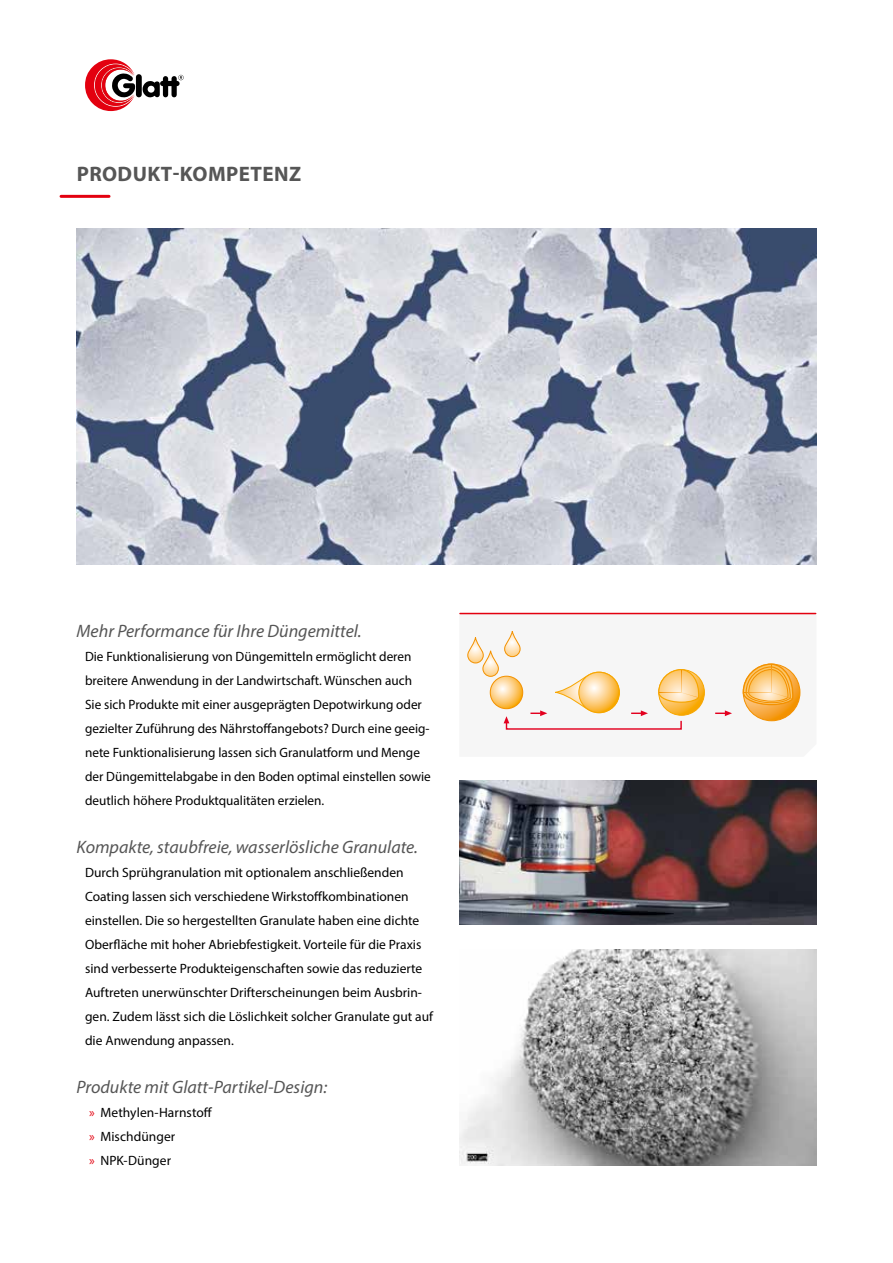
<style>
.page{position:relative;width:893px;height:1263px;background:#fff}
.page>*{position:absolute;margin:0;border:0;box-sizing:border-box;transform-origin:0 0}
.t1{font:700 21px "Myriad Pro";letter-spacing:.02em;color:#565656}
.t2{font:italic 18px "Myriad Pro";color:#565656}
.t3{font:13.5px/24px "Myriad Pro";color:#000}
.s1{color:#e3000f}
</style>
<div class="page">
<svg style="left:85px;top:59px;width:99px;height:52px"></svg>
<hr style="left:61px;top:195px;width:48px;height:3px;background:#e3000f">
<img style="left:459px;top:949px;width:357px;height:216px">
<img style="left:459px;top:781px;width:357px;height:144px">
<img style="left:77px;top:229px;width:739px;height:336px">
<div style="left:459px;top:613px;width:357px;height:109px;background:#f6f6f6"></div>
<svg style="left:715px;top:710px;width:17px;height:6px"></svg>
<svg style="left:659px;top:670px;width:45px;height:45px"></svg>
<svg style="left:743px;top:664px;width:57px;height:57px"></svg>
<svg style="left:742px;top:663px;width:52px;height:43px;background:#f8c473"></svg>
<svg style="left:468px;top:630px;width:232px;height:100px"></svg>
<hr style="left:460px;top:613px;width:356px;height:1px;background:#e3000f">
<h1 class="t1" style="left:77px;top:160px;width:226px">PRODUKT-KOMPETENZ</h1>
<h2 class="t2" style="left:77px;top:620px;width:287px">Mehr Performance für Ihre Düngemittel.</h2>
<p class="t3" style="left:85px;top:644px;width:347px">Die Funktionalisierung von Düngemitteln ermöglicht deren breitere Anwendung in der Landwirtschaft. Wünschen auch Sie sich Produkte mit einer ausgeprägten Depotwirkung oder gezielter Zuführung des Nährstoffangebots? Durch eine geeig&shy;nete Funktionalisierung lassen sich Granulatform und Menge der Düngemittelabgabe in den Boden optimal einstellen sowie deutlich höhere Produktqualitäten erzielen.</p>
<h2 class="t2" style="left:77px;top:836px;width:343px">Kompakte, staubfreie, wasserlösliche Granulate.</h2>
<p class="t3" style="left:85px;top:860px;width:350px">Durch Sprühgranulation mit optionalem anschließenden Coating lassen sich verschiedene Wirkstoffkombinationen einstellen. Die so hergestellten Granulate haben eine dichte Oberfläche mit hoher Abriebfestigkeit. Vorteile für die Praxis sind verbesserte Produkteigenschaften sowie das reduzierte Auftreten unerwünschter Drifterscheinungen beim Ausbrin&shy;gen. Zudem lässt sich die Löslichkeit solcher Granulate gut auf die Anwendung anpassen.</p>
<h2 class="t2" style="left:77px;top:1076px;width:252px">Produkte mit Glatt-Partikel-Design:</h2>
<p class="t3" style="left:89px;top:1100px;width:124px"><span class="s1">»</span> Methylen-Harnstoff <span class="s1">»</span> Mischdünger<br><span class="s1">»</span> NPK-Dünger</p>
</div>
